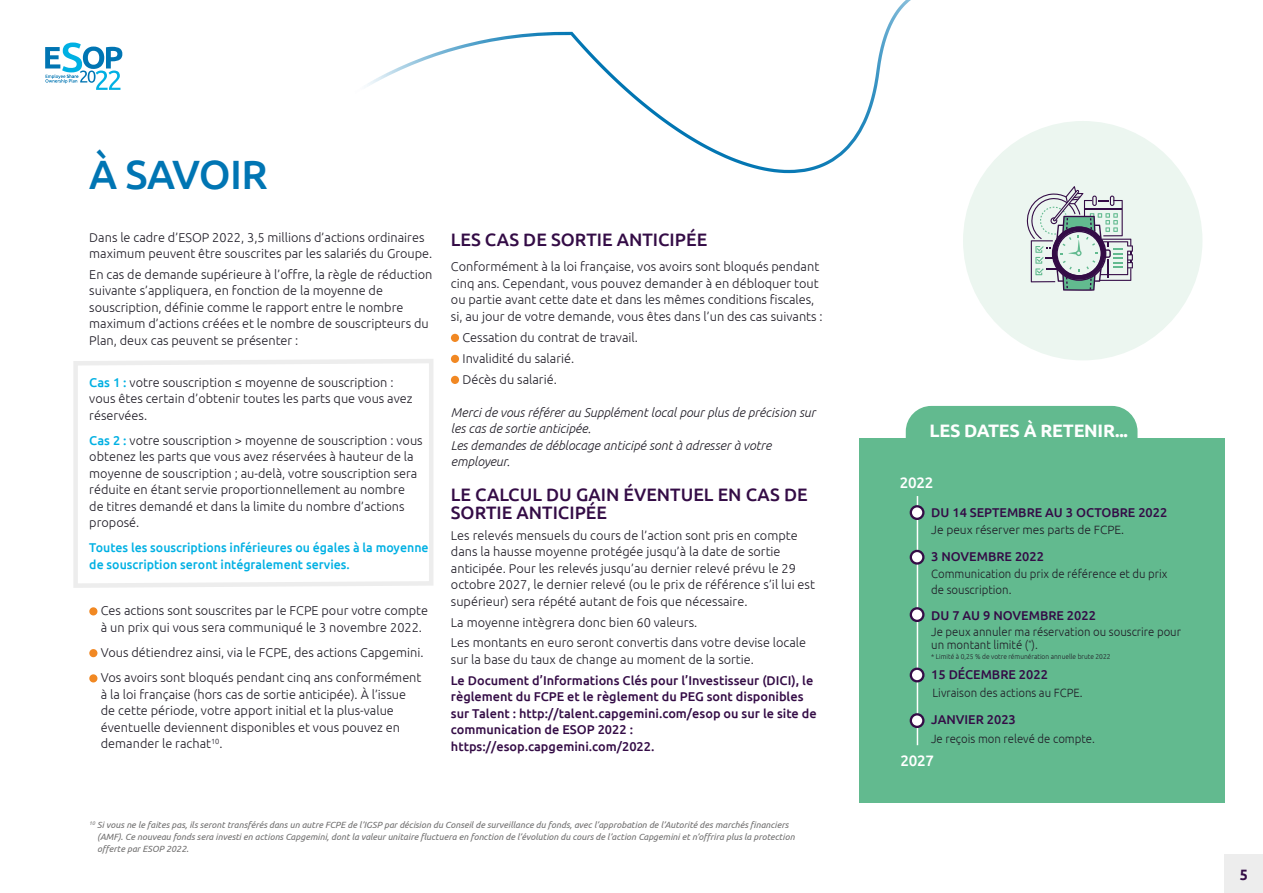
<style>
.page{position:relative;width:1263px;height:893px;background:#fff}
.page>*{position:absolute;margin:0;border:0;box-sizing:border-box;transform-origin:0 0}
.t1{font:500 40.95px "Ubuntu";letter-spacing:-.015em;color:#0075b3}
.t2{font:500 18px/18px "Ubuntu";color:#340c46}
.t3{font:700 18px "Ubuntu";letter-spacing:-.015em;color:#fff}
.t4{font:500 15.15px "Ubuntu";letter-spacing:-.015em;color:#fff}
.t5{font:700 15px "Ubuntu";color:#340c46;scale:.95 1}
.t6{font:300 12.75px/16.5px "Ubuntu";color:#201d27}
.t7{font:500 12.75px/16.5px "Ubuntu";color:#340c46}
.t8{font:italic 300 12.75px/16.5px "Ubuntu";color:#201d27}
.t9{font:500 12.75px/16.5px "Ubuntu";color:#00b0e3}
.t10{font:300 12px/16.5px "Ubuntu";color:#201d27;scale:.95 1}
.t11{font:300 12px "Ubuntu";color:#201d27}
.t12{font:italic 9px/12px "Ubuntu";color:#706f6f}
.t13{font:300 7.05px "Ubuntu";color:#201d27;scale:.95 1}
.s1{font-weight:500;color:#00b0e3}
</style>
<div class="page">
<div style="left:963px;top:121px;width:239px;height:239px;background:#ecf6f0;border-radius:50%"></div>
<svg style="left:1026px;top:186px;width:107px;height:105px"></svg>
<div style="left:89px;top:607px;width:8px;height:8px;background:#f18823;border-radius:50%"></div>
<div style="left:89px;top:649px;width:8px;height:8px;background:#f18823;border-radius:50%"></div>
<div style="left:89px;top:674px;width:8px;height:8px;background:#f18823;border-radius:50%"></div>
<div style="left:859px;top:438px;width:366px;height:364px;background:#62ba8f"></div>
<svg style="left:415px;top:0;width:611px;height:170px"></svg>
<div style="left:451px;top:334px;width:8px;height:8px;background:#f18823;border-radius:50%"></div>
<div style="left:451px;top:355px;width:8px;height:8px;background:#f18823;border-radius:50%"></div>
<div style="left:451px;top:376px;width:8px;height:8px;background:#f18823;border-radius:50%"></div>
<svg style="left:73px;top:359px;width:360px;height:229px"></svg>
<div style="left:1225px;top:855px;width:38px;height:38px;background:#ededed"></div>
<div style="left:906px;top:406px;width:231px;height:32px;background:#62ba8f"></div>
<hr style="left:917px;top:496px;width:1px;height:249px;background:#fff">
<div style="left:911px;top:506px;width:12px;height:13px;background:#fff;border-radius:50%"></div>
<div style="left:910px;top:505px;width:14px;height:15px;border:2px solid #340c46;border-radius:50%"></div>
<div style="left:911px;top:551px;width:12px;height:12px;background:#fff;border-radius:50%"></div>
<div style="left:910px;top:550px;width:14px;height:15px;border:2px solid #340c46;border-radius:50%"></div>
<div style="left:911px;top:608px;width:12px;height:13px;background:#fff;border-radius:50%"></div>
<div style="left:910px;top:607px;width:14px;height:15px;border:2px solid #340c46;border-radius:50%"></div>
<div style="left:911px;top:669px;width:12px;height:12px;background:#fff;border-radius:50%"></div>
<div style="left:910px;top:668px;width:14px;height:14px;border:2px solid #340c46;border-radius:50%"></div>
<div style="left:911px;top:714px;width:12px;height:13px;background:#fff;border-radius:50%"></div>
<div style="left:910px;top:713px;width:14px;height:15px;border:2px solid #340c46;border-radius:50%"></div>
<svg style="left:45px;top:43px;width:77px;height:47px"></svg>
<h1 class="t1" style="left:89px;top:149px;width:180px">À SAVOIR</h1>
<p class="t6" style="left:89px;top:229px;width:345px">Dans le cadre d’ESOP 2022, 3,5 millions d’actions ordinaires maximum peuvent être souscrites par les salariés du Groupe.</p>
<p class="t6" style="left:89px;top:266px;width:345px">En cas de demande supérieure à l’offre, la règle de réduction suivante s’appliquera, en fonction de la moyenne de souscription, définie comme le rapport entre le nombre maximum d’actions créées et le nombre de souscripteurs du Plan, deux cas peuvent se présenter :</p>
<p class="t6" style="left:89px;top:374px;width:325px"><span class="s1">Cas 1 :</span> votre souscription ≤ moyenne de souscription : vous êtes certain d’obtenir toutes les parts que vous avez réservées.</p>
<p class="t6" style="left:89px;top:432px;width:335px"><span class="s1">Cas 2 :</span> votre souscription &gt; moyenne de souscription : vous obtenez les parts que vous avez réservées à hauteur de la moyenne de souscription ; au-delà, votre souscription sera réduite en étant servie proportionnellement au nombre<br>de titres demandé et dans la limite du nombre d’actions proposé.</p>
<p class="t9" style="left:89px;top:539px;width:341px">Toutes les souscriptions inférieures ou égales à la moyenne de souscription seront intégralement servies.</p>
<p class="t6" style="left:101px;top:602px;width:329px">Ces actions sont souscrites par le FCPE pour votre compte à un prix qui vous sera communiqué le 3 novembre 2022.</p>
<p class="t6" style="left:101px;top:640px;width:324px;line-height:25.2px">Vous détiendrez ainsi, via le FCPE, des actions Capgemini.<br>Vos avoirs sont bloqués pendant cinq ans conformément</p>
<p class="t6" style="left:101px;top:686px;width:307px">à la loi française (hors cas de sortie anticipée). À l’issue de cette période, votre apport initial et la plus-value éventuelle deviennent disponibles et vous pouvez en demander le rachat<sup>10</sup>.</p>
<h2 class="t2" style="left:451px;top:230px;width:258px">LES CAS DE SORTIE ANTICIPÉE</h2>
<p class="t6" style="left:451px;top:258px;width:373px">Conformément à la loi française, vos avoirs sont bloqués pendant cinq ans. Cependant, vous pouvez demander à en débloquer tout ou partie avant cette date et dans les mêmes conditions fiscales, si, au jour de votre demande, vous êtes dans l’un des cas suivants :</p>
<p class="t6" style="left:462px;top:327px;width:177px;line-height:21px">Cessation du contrat de travail.<br>Invalidité du salarié.<br>Décès du salarié.</p>
<p class="t8" style="left:451px;top:404px;width:366px">Merci de vous référer au Supplément local pour plus de précision sur les cas de sortie anticipée.<br>Les demandes de déblocage anticipé sont à adresser à votre employeur.</p>
<h2 class="t2" style="left:451px;top:485px;width:358px">LE CALCUL DU GAIN ÉVENTUEL EN CAS DE<br>SORTIE ANTICIPÉE</h2>
<p class="t6" style="left:451px;top:527px;width:366px">Les relevés mensuels du cours de l’action sont pris en compte dans la hausse moyenne protégée jusqu’à la date de sortie anticipée. Pour les relevés jusqu’au dernier relevé prévu le 29 octobre 2027, le dernier relevé (ou le prix de référence s’il lui est supérieur) sera répété autant de fois que nécessaire.</p>
<p class="t6" style="left:451px;top:611px;width:357px;line-height:20.7px">La moyenne intègrera donc bien 60 valeurs.<br>Les montants en euro seront convertis dans votre devise locale</p>
<p class="t6" style="left:451px;top:651px;width:305px">sur la base du taux de change au moment de la sortie.</p>
<p class="t7" style="left:451px;top:671px;width:367px">Le Document d’Informations Clés pour l’Investisseur (DICI), le règlement du FCPE et le règlement du PEG sont disponibles sur Talent : http://talent.capgemini.com/esop ou sur le site de communication de ESOP 2022 : https://esop.capgemini.com/2022.</p>
<p class="t12" style="left:97px;top:818px;width:699px;text-indent:-8px"><sup>10</sup> Si vous ne le faites pas, ils seront transférés dans un autre FCPE de l’IGSP par décision du Conseil de surveillance du fonds, avec l’approbation de l’Autorité des marchés financiers (AMF). Ce nouveau fonds sera investi en actions Capgemini, dont la valeur unitaire fluctuera en fonction de l’évolution du cours de l’action Capgemini et n’offrira plus la protection offerte par ESOP 2022.</p>
<h2 class="t3" style="left:929px;top:420px;width:200px">LES DATES À RETENIR...</h2>
<p class="t4" style="left:900px;top:473px;width:35px">2022</p>
<p class="t7" style="left:931px;top:503px;width:238px">DU 14 SEPTEMBRE AU 3 OCTOBRE 2022</p>
<p class="t7" style="left:931px;top:548px;width:114px">3 NOVEMBRE 2022</p>
<p class="t11" style="left:931px;top:522px;width:194px">Je peux réserver mes parts de FCPE.</p>
<p class="t10" style="left:931px;top:565px;width:250px">Communication du prix de référence et du prix de souscription.</p>
<p class="t10" style="left:931px;top:624px;width:264px;line-height:13.5px">Je peux annuler ma réservation ou souscrire pour un montant limité (<sup>*</sup>).</p>
<p class="t13" style="left:931px;top:652px;width:190px">* Limité à 0,25 % de votre rémunération annuelle brute 2022</p>
<p class="t10" style="left:932px;top:684px;width:160px">Livraison des actions au FCPE.</p>
<p class="t10" style="left:931px;top:730px;width:174px">Je reçois mon relevé de compte.</p>
<p class="t7" style="left:931px;top:606px;width:166px">DU 7 AU 9 NOVEMBRE 2022</p>
<p class="t7" style="left:931px;top:666px;width:118px">15 DÉCEMBRE 2022</p>
<p class="t7" style="left:931px;top:711px;width:86px">JANVIER 2023</p>
<p class="t4" style="left:900px;top:751px;width:35px">2027</p>
<p class="t5" style="left:1240px;top:865px;width:10px">5</p>
</div>
